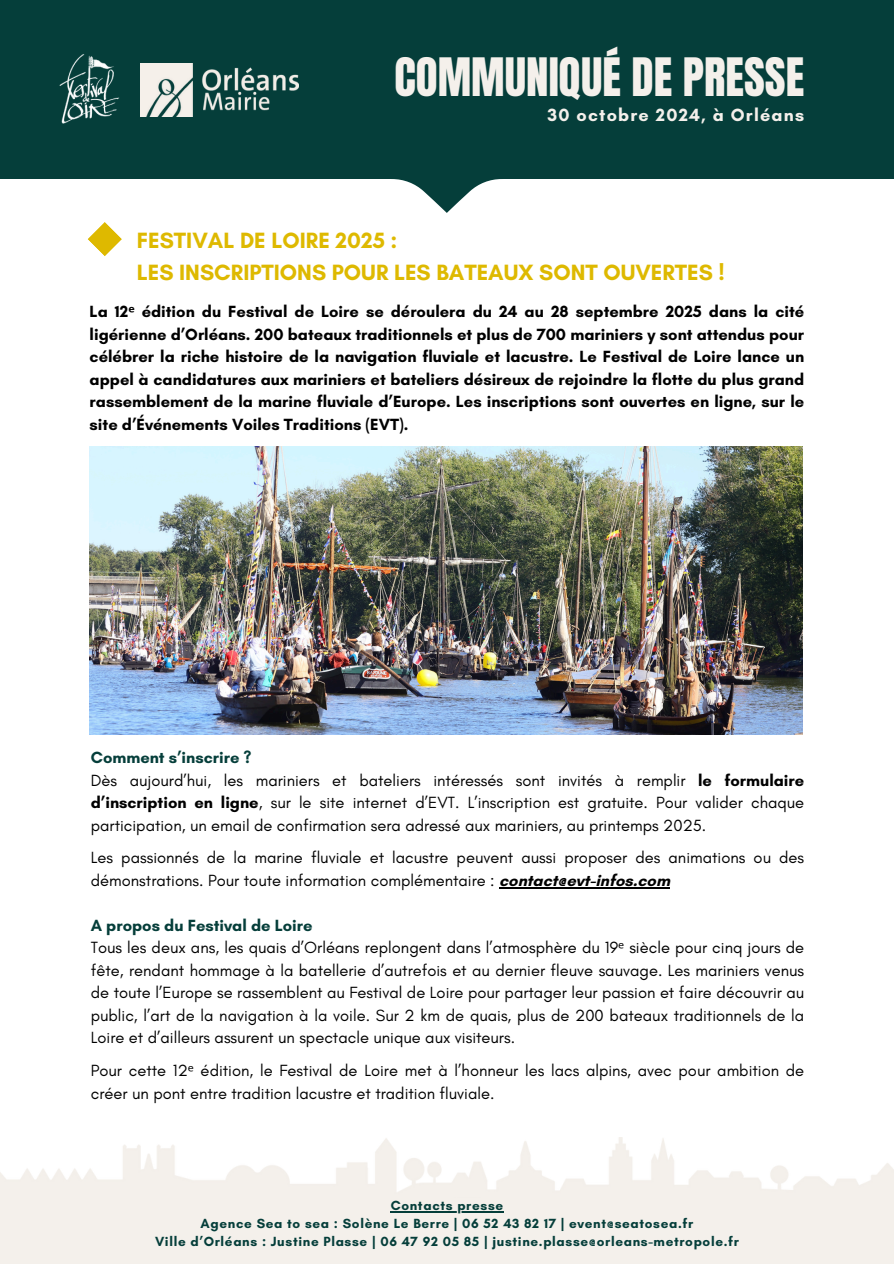
<style>
.page{position:relative;width:894px;height:1264px;background:#fff}
.page>*{position:absolute;margin:0;border:0;box-sizing:border-box;transform-origin:0 0}
.t1{font:45px "Anton";color:#f4f0eb}
.t2{font:700 22.5px/31.5px "Glacial Indifference";color:#deb900}
.t3{font:700 18px "Glacial Indifference";letter-spacing:.07em;color:#f4f0eb}
.t4{font:16.5px/22.5px "Glacial Indifference";color:#000}
.t5{font:700 16.5px/22.5px "Glacial Indifference";color:#000;text-align:justify}
.t6{font:700 13.5px "Glacial Indifference";letter-spacing:.05em;color:#053e3a}
.s1{font-family:"Noto Sans"}
.s2{font-weight:700;color:#053e3a}
.s3{font-weight:700}
</style>
<div class="page">
<div style="left:0;top:0;width:893px;height:179px;background:#053e3a"></div>
<svg style="left:298px;top:75px;width:203px;height:138px"></svg>
<img style="left:140px;top:63px;width:158px;height:53px">
<img style="left:0;top:1137px;width:893px;height:61px">
<div style="left:0;top:1198px;width:893px;height:65px;background:#f4f0eb"></div>
<svg style="left:87px;top:222px;width:35px;height:34px"></svg>
<img style="left:59px;top:54px;width:61px;height:70px">
<img style="left:90px;top:446px;width:712px;height:288px">
<hr style="left:390px;top:1211px;width:113px;height:1px;background:#053e3a">
<hr style="left:499px;top:887px;width:170px;height:1px;background:#000">
<h2 class="t1" style="left:394px;top:45px;width:411px">COMMUNIQUÉ DE PRESSE</h2>
<h3 class="t3" style="left:547px;top:104px;width:258px">30 octobre 2024, à Orléans</h3>
<h3 class="t2" style="left:137px;top:224px;width:589px">FESTIVAL DE LOIRE 2025 :<br>LES INSCRIPTIONS POUR LES BATEAUX SONT OUVERTES !</h3>
<h4 class="t5" style="left:90px;top:300px;width:716px">La 12<span class="s1">ᵉ</span> édition du Festival de Loire se déroulera du 24 au 28 septembre 2025 dans la cité ligérienne d’Orléans. 200 bateaux traditionnels et plus de 700 mariniers y sont attendus pour célébrer la riche histoire de la navigation fluviale et lacustre. Le Festival de Loire lance un appel à candidatures aux mariniers et bateliers désireux de rejoindre la flotte du plus grand rassemblement de la marine fluviale d’Europe. Les inscriptions sont ouvertes en ligne, sur le site d’Événements Voiles Traditions (EVT).</h4>
<h4 class="t4" style="left:91px;top:746px;width:714px"><span class="s2">Comment s’inscrire ?<br></span>Dès aujourd’hui, les mariniers et bateliers intéressés sont invités à remplir <span class="s3">le formulaire d’inscription en ligne</span>, sur le site internet d’EVT. L’inscription est gratuite. Pour valider chaque participation, un email de confirmation sera adressé aux mariniers, au printemps 2025.</h4>
<p class="t4" style="left:91px;top:846px;width:714px">Les passionnés de la marine fluviale et lacustre peuvent aussi proposer des animations ou des démonstrations. Pour toute information complémentaire : <span class="s3">contact@evt-infos.com</span></p>
<p class="t4" style="left:91px;top:913px;width:714px"><span class="s2">A propos du Festival de Loire<br></span>Tous les deux ans, les quais d’Orléans replongent dans l’atmosphère du 19<span class="s1">ᵉ</span> siècle pour cinq jours de fête, rendant hommage à la batellerie d’autrefois et au dernier fleuve sauvage. Les mariniers venus de toute l’Europe se rassemblent au Festival de Loire pour partager leur passion et faire découvrir au public, l’art de la navigation à la voile. Sur 2 km de quais, plus de 200 bateaux traditionnels de la Loire et d’ailleurs assurent un spectacle unique aux visiteurs.</p>
<p class="t4" style="left:91px;top:1058px;width:714px">Pour cette 12<span class="s1">ᵉ</span> édition, le Festival de Loire met à l’honneur les lacs alpins, avec pour ambition de créer un pont entre tradition lacustre et tradition fluviale.</p>
<p class="t6" style="left:390px;top:1197px;width:114px">Contacts presse</p>
<h4 class="t6" style="left:200px;top:1215px;width:494px">Agence Sea to sea : Solène Le Berre | 06 52 43 82 17 | event@seatosea.fr</h4>
<h4 class="t6" style="left:155px;top:1233px;width:585px">Ville d’Orléans : Justine Plasse | 06 47 92 05 85 | justine.plasse@orleans-metropole.fr</h4>
</div>
